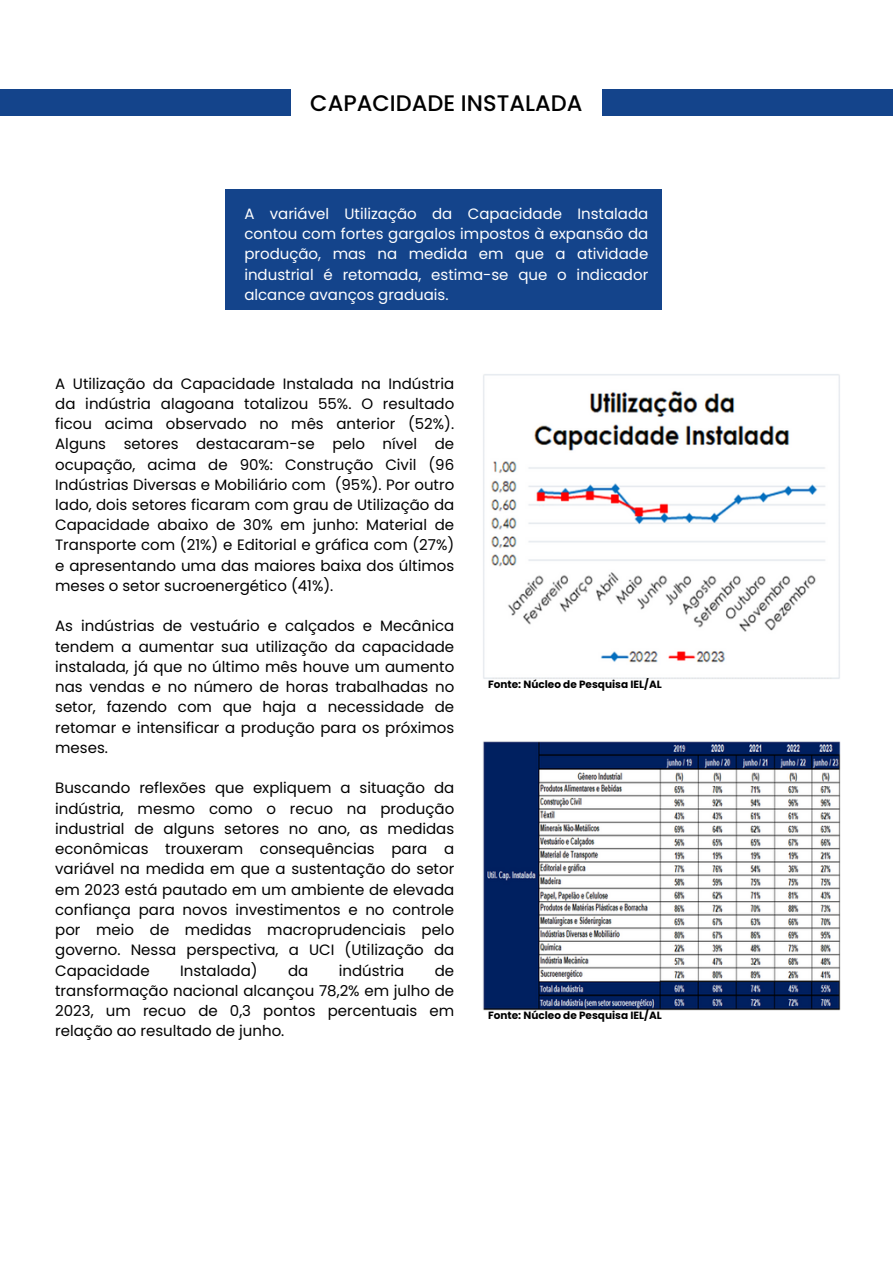
<style>
.page{position:relative;width:893px;height:1264px;background:#fff}
.page>*{position:absolute;margin:0;border:0;box-sizing:border-box;transform-origin:0 0}
.t1{font:500 22.5px "Poppins";color:#000}
.t2{font:15px/20.2px "Poppins";color:#000;text-align:justify}
.t3{font:15px/20.2px "Poppins";color:#fff;text-align:justify}
.t4{font:700 10.5px "Poppins";color:#000}
</style>
<div class="page">
<div style="left:225px;top:189px;width:436px;height:121px;background:#14448b"></div>
<div style="left:0;top:89px;width:290px;height:27px;background:#14448b"></div>
<div style="left:602px;top:89px;width:290px;height:27px;background:#14448b"></div>
<img style="left:483px;top:374px;width:357px;height:305px">
<img style="left:483px;top:741px;width:357px;height:269px">
<p class="t1" style="left:310px;top:87px;width:273px">CAPACIDADE INSTALADA</p>
<p class="t3" style="left:244px;top:203px;width:405px">A variável Utilização da Capacidade Instalada contou com fortes gargalos impostos à expansão da produção, mas na medida em que a atividade industrial é retomada, estima-se que o indicador alcance avanços graduais.</p>
<p class="t2" style="left:55px;top:373px;width:400px">A Utilização da Capacidade Instalada na Indústria da indústria alagoana totalizou 55%. O resultado ficou acima observado no mês anterior (52%).<br>Alguns setores destacaram-se pelo nível de ocupação, acima de 90%: Construção Civil (96<br>Indústrias Diversas e Mobiliário com (95%). Por outro lado, dois setores ficaram com grau de Utilização da Capacidade abaixo de 30% em junho: Material de Transporte com (21%) e Editorial e gráfica com (27%) e apresentando uma das maiores baixa dos últimos meses o setor sucroenergético (41%).</p>
<p class="t2" style="left:55px;top:616px;width:400px">As indústrias de vestuário e calçados e Mecânica tendem a aumentar sua utilização da capacidade instalada, já que no último mês houve um aumento nas vendas e no número de horas trabalhadas no setor, fazendo com que haja a necessidade de retomar e intensificar a produção para os próximos meses.</p>
<p class="t2" style="left:55px;top:778px;width:400px">Buscando reflexões que expliquem a situação da indústria, mesmo como o recuo na produção industrial de alguns setores no ano, as medidas econômicas trouxeram consequências para a variável na medida em que a sustentação do setor em 2023 está pautado em um ambiente de elevada confiança para novos investimentos e no controle por meio de medidas macroprudenciais pelo governo. Nessa perspectiva, a UCI (Utilização da Capacidade</p>
<p class="t2" style="left:180px;top:960px;width:79px">Instalada)</p>
<p class="t2" style="left:288px;top:960px;width:22px">da</p>
<p class="t2" style="left:339px;top:960px;width:67px">indústria</p>
<p class="t2" style="left:55px;top:960px;width:400px;text-indent:379px">de transformação nacional alcançou 78,2% em julho de 2023, um recuo de 0,3 pontos percentuais em relação ao resultado de junho.</p>
<p class="t4" style="left:488px;top:676px;width:175px">Fonte: Núcleo de Pesquisa IEL/AL</p>
<p class="t4" style="left:488px;top:1007px;width:175px">Fonte: Núcleo de Pesquisa IEL/AL</p>
</div>
